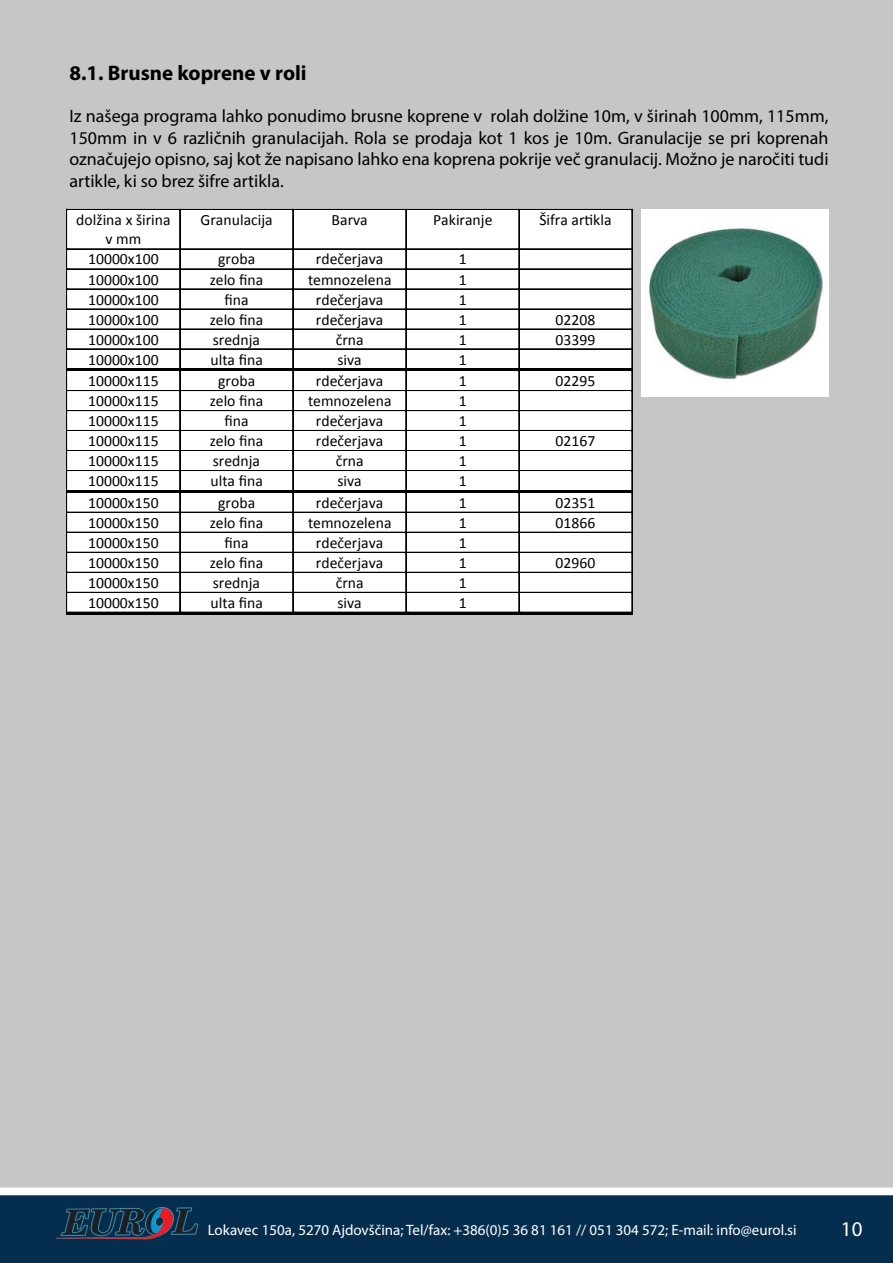
<style>
.page{position:relative;width:893px;height:1263px;background:#fff}
.page>*{position:absolute;margin:0;border:0;box-sizing:border-box;transform-origin:0 0}
.t1{font:700 21px "Myriad Pro";color:#000}
.t2{font:21px "Myriad Pro";color:#fff}
.t3{font:18px/21.6px "Myriad Pro";color:#000;text-align:justify}
.t4{font:15.75px/19px "Calibri";color:#000;text-align:center}
.t5{font:15px "Myriad Pro";color:#fff}
</style>
<div class="page">
<img style="left:0;top:0;width:893px;height:1263px">
<h1 class="t1" style="left:69px;top:59px;width:239px">8.1. Brusne koprene v roli</h1>
<p class="t3" style="left:69px;top:105px;width:761px">Iz našega programa lahko ponudimo brusne koprene v rolah dolžine 10m, v širinah 100mm, 115mm, 150mm in v 6 različnih granulacijah. Rola se prodaja kot 1 kos je 10m. Granulacije se pri koprenah označujejo opisno, saj kot že napisano lahko ena koprena pokrije več granulacij. Možno je naročiti tudi artikle, ki so brez šifre artikla.</p>
<p class="t4" style="left:76px;top:211px;width:96px">dolžina x širina vmm</p>
<p class="t4" style="left:201px;top:211px;width:74px">Granulacija</p>
<p class="t4" style="left:332px;top:211px;width:38px">Barva</p>
<p class="t4" style="left:433px;top:211px;width:61px">Pakiranje</p>
<p class="t4" style="left:539px;top:211px;width:74px">Šifra artikla</p>
<p class="t4" style="left:88px;top:250px;width:72px">10000x100</p>
<p class="t4" style="left:218px;top:250px;width:38px">groba</p>
<p class="t4" style="left:316px;top:250px;width:69px">rdečerjava</p>
<p class="t4" style="left:459px;top:250px;width:9px">1</p>
<p class="t4" style="left:88px;top:270px;width:72px">10000x100</p>
<p class="t4" style="left:210px;top:270px;width:55px">zelo fina</p>
<p class="t4" style="left:308px;top:270px;width:85px">temnozelena</p>
<p class="t4" style="left:459px;top:270px;width:9px">1</p>
<p class="t4" style="left:88px;top:290px;width:72px">10000x100</p>
<p class="t4" style="left:225px;top:290px;width:26px">fina</p>
<p class="t4" style="left:316px;top:290px;width:69px">rdečerjava</p>
<p class="t4" style="left:459px;top:290px;width:9px">1</p>
<p class="t4" style="left:88px;top:310px;width:72px">10000x100</p>
<p class="t4" style="left:210px;top:310px;width:55px">zelo fina</p>
<p class="t4" style="left:316px;top:310px;width:69px">rdečerjava</p>
<p class="t4" style="left:459px;top:310px;width:9px">1</p>
<p class="t4" style="left:556px;top:310px;width:41px">02208</p>
<p class="t4" style="left:88px;top:330px;width:72px">10000x100</p>
<p class="t4" style="left:213px;top:330px;width:49px">srednja</p>
<p class="t4" style="left:336px;top:330px;width:29px">črna</p>
<p class="t4" style="left:459px;top:330px;width:9px">1</p>
<p class="t4" style="left:556px;top:330px;width:41px">03399</p>
<p class="t4" style="left:88px;top:350px;width:72px">10000x100</p>
<p class="t4" style="left:210px;top:350px;width:54px">ulta fina</p>
<p class="t4" style="left:337px;top:350px;width:26px">siva</p>
<p class="t4" style="left:459px;top:350px;width:9px">1</p>
<p class="t4" style="left:88px;top:371px;width:72px">10000x115</p>
<p class="t4" style="left:218px;top:371px;width:38px">groba</p>
<p class="t4" style="left:316px;top:371px;width:69px">rdečerjava</p>
<p class="t4" style="left:459px;top:371px;width:9px">1</p>
<p class="t4" style="left:556px;top:371px;width:41px">02295</p>
<p class="t4" style="left:88px;top:391px;width:72px">10000x115</p>
<p class="t4" style="left:210px;top:391px;width:55px">zelo fina</p>
<p class="t4" style="left:308px;top:391px;width:85px">temnozelena</p>
<p class="t4" style="left:459px;top:391px;width:9px">1</p>
<p class="t4" style="left:88px;top:412px;width:72px">10000x115</p>
<p class="t4" style="left:225px;top:412px;width:26px">fina</p>
<p class="t4" style="left:316px;top:412px;width:69px">rdečerjava</p>
<p class="t4" style="left:459px;top:412px;width:9px">1</p>
<p class="t4" style="left:88px;top:432px;width:72px">10000x115</p>
<p class="t4" style="left:210px;top:432px;width:55px">zelo fina</p>
<p class="t4" style="left:316px;top:432px;width:69px">rdečerjava</p>
<p class="t4" style="left:459px;top:432px;width:9px">1</p>
<p class="t4" style="left:556px;top:432px;width:41px">02167</p>
<p class="t4" style="left:88px;top:451px;width:72px">10000x115</p>
<p class="t4" style="left:213px;top:451px;width:49px">srednja</p>
<p class="t4" style="left:336px;top:451px;width:29px">črna</p>
<p class="t4" style="left:459px;top:451px;width:9px">1</p>
<p class="t4" style="left:88px;top:471px;width:72px">10000x115</p>
<p class="t4" style="left:210px;top:471px;width:54px">ulta fina</p>
<p class="t4" style="left:337px;top:471px;width:26px">siva</p>
<p class="t4" style="left:459px;top:471px;width:9px">1</p>
<p class="t4" style="left:88px;top:493px;width:72px">10000x150</p>
<p class="t4" style="left:218px;top:493px;width:38px">groba</p>
<p class="t4" style="left:316px;top:493px;width:69px">rdečerjava</p>
<p class="t4" style="left:459px;top:493px;width:9px">1</p>
<p class="t4" style="left:556px;top:493px;width:41px">02351</p>
<p class="t4" style="left:88px;top:513px;width:72px">10000x150</p>
<p class="t4" style="left:210px;top:513px;width:55px">zelo fina</p>
<p class="t4" style="left:308px;top:513px;width:85px">temnozelena</p>
<p class="t4" style="left:459px;top:513px;width:9px">1</p>
<p class="t4" style="left:556px;top:513px;width:41px">01866</p>
<p class="t4" style="left:88px;top:533px;width:72px">10000x150</p>
<p class="t4" style="left:225px;top:533px;width:26px">fina</p>
<p class="t4" style="left:316px;top:533px;width:69px">rdečerjava</p>
<p class="t4" style="left:459px;top:533px;width:9px">1</p>
<p class="t4" style="left:88px;top:553px;width:72px">10000x150</p>
<p class="t4" style="left:210px;top:553px;width:55px">zelo fina</p>
<p class="t4" style="left:316px;top:553px;width:69px">rdečerjava</p>
<p class="t4" style="left:459px;top:553px;width:9px">1</p>
<p class="t4" style="left:556px;top:553px;width:41px">02960</p>
<p class="t4" style="left:88px;top:573px;width:72px">10000x150</p>
<p class="t4" style="left:213px;top:573px;width:49px">srednja</p>
<p class="t4" style="left:336px;top:573px;width:29px">črna</p>
<p class="t4" style="left:459px;top:573px;width:9px">1</p>
<p class="t4" style="left:88px;top:593px;width:72px">10000x150</p>
<p class="t4" style="left:210px;top:593px;width:54px">ulta fina</p>
<p class="t4" style="left:337px;top:593px;width:26px">siva</p>
<p class="t4" style="left:459px;top:593px;width:9px">1</p>
<p class="t5" style="left:208px;top:1221px;width:590px">Lokavec 150a, 5270 Ajdovščina; Tel/fax: +386(0)5 36 81 161 // 051 304 572; E-mail: info@eurol.si</p>
<h1 class="t2" style="left:841px;top:1216px;width:23px">10</h1>
</div>
